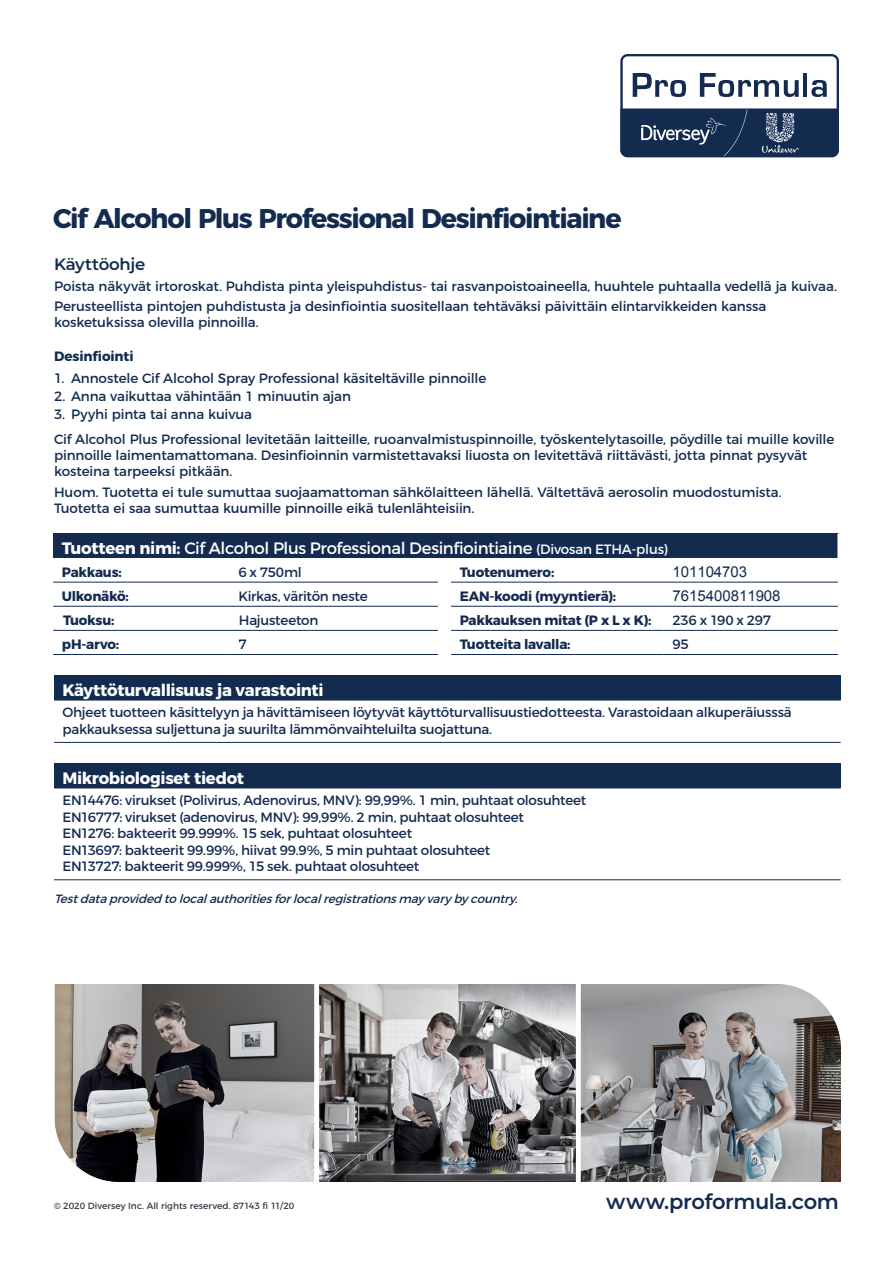
<style>
.page{position:relative;width:893px;height:1263px;background:#fff}
.page>*{position:absolute;margin:0;border:0;box-sizing:border-box;transform-origin:0 0}
.Main_Product_Head_Wh{font:700 27px "Montserrat";letter-spacing:-.05em;color:#142b50}
.t1{font:600 21px "Montserrat";letter-spacing:-.02em;color:#142b50}
.t2{font:16.5px "Montserrat";letter-spacing:-.025em;color:#fff}
.Table_Heads_Bold_Whi{font:700 16.5px "Montserrat";letter-spacing:-.02em;color:#fff}
.Subheads_Blue{font:600 16.5px "Montserrat";letter-spacing:-.015em;color:#142b50}
.t3{font:15px "Arial";color:#142b50}
.Text_Regular_No_Bull{font:13.5px/16.2px "Montserrat";letter-spacing:-.01em;color:#142b50}
.Table_Text_Black{font:13.5px/16.5px "Montserrat";letter-spacing:-.02em;color:#142b50}
.Text_Bullets{font:700 13.5px "Montserrat";letter-spacing:-.015em;color:#142b50}
.Text_Regular_No_Bull-2{font:13.5px "Montserrat";letter-spacing:-.03em;color:#142b50}
.Table_Text_Black-2{font:italic 12px "Montserrat";color:#142b50}
.t4{font:9px "Montserrat";letter-spacing:.005em;color:#2c3741}
.s1{font-weight:700}
.s2{font-size:13.5px}
</style>
<div class="page">
<img style="left:54px;top:984px;width:786px;height:197px">
<svg style="left:620px;top:54px;width:219px;height:103px"></svg>
<div style="left:54px;top:763px;width:787px;height:25px;background:#142b50"></div>
<hr style="left:54px;top:879px;width:787px;height:1px;background:#142b50">
<div style="left:53px;top:533px;width:785px;height:25px;background:#142b50"></div>
<hr style="left:53px;top:582px;width:177px;height:1px;background:#142b50">
<hr style="left:230px;top:582px;width:208px;height:1px;background:#142b50">
<hr style="left:53px;top:606px;width:177px;height:1px;background:#142b50">
<hr style="left:230px;top:606px;width:208px;height:1px;background:#142b50">
<hr style="left:451px;top:606px;width:213px;height:1px;background:#142b50">
<hr style="left:664px;top:606px;width:174px;height:1px;background:#142b50">
<hr style="left:53px;top:630px;width:177px;height:1px;background:#142b50">
<hr style="left:230px;top:630px;width:208px;height:1px;background:#142b50">
<hr style="left:451px;top:630px;width:213px;height:1px;background:#142b50">
<hr style="left:664px;top:630px;width:174px;height:1px;background:#142b50">
<hr style="left:53px;top:654px;width:177px;height:1px;background:#142b50">
<hr style="left:451px;top:654px;width:213px;height:1px;background:#142b50">
<hr style="left:664px;top:654px;width:174px;height:1px;background:#142b50">
<hr style="left:451px;top:582px;width:213px;height:1px;background:#142b50">
<hr style="left:664px;top:582px;width:174px;height:1px;background:#142b50">
<hr style="left:230px;top:654px;width:208px;height:1px;background:#142b50">
<div style="left:54px;top:676px;width:787px;height:24px;background:#142b50"></div>
<hr style="left:54px;top:675px;width:787px;height:1px;background:#142b50">
<hr style="left:54px;top:700px;width:787px;height:1px;background:#142b50">
<hr style="left:54px;top:742px;width:787px;height:1px;background:#142b50">
<p class="Main_Product_Head_Wh" style="left:53px;top:196px;width:570px">Cif Alcohol Plus Professional Desinfiointiaine</p>
<p class="Subheads_Blue" style="left:54px;top:253px;width:93px">Käyttöohje</p>
<p class="Text_Regular_No_Bull" style="left:54px;top:277px;width:784px">Poista näkyvät irtoroskat. Puhdista pinta yleispuhdistus- tai rasvanpoistoaineella, huuhtele puhtaalla vedellä ja kuivaa.</p>
<p class="Text_Regular_No_Bull" style="left:54px;top:297px;width:714px">Perusteellista pintojen puhdistusta ja desinfiointia suositellaan tehtäväksi päivittäin elintarvikkeiden kanssa kosketuksissa olevilla pinnoilla.</p>
<p class="Text_Bullets" style="left:54px;top:345px;width:81px">Desinfiointi</p>
<p class="Text_Regular_No_Bull" style="left:54px;top:369px;width:434px">1. Annostele Cif Alcohol Spray Professional käsiteltäville pinnoille</p>
<p class="Text_Regular_No_Bull" style="left:54px;top:387px;width:299px">2. Anna vaikuttaa vähintään 1 minuutin ajan</p>
<p class="Text_Regular_No_Bull" style="left:54px;top:405px;width:200px">3. Pyyhi pinta tai anna kuivua</p>
<p class="Text_Regular_No_Bull" style="left:54px;top:430px;width:782px">Cif Alcohol Plus Professional levitetään laitteille, ruoanvalmistuspinnoille, työskentelytasoille, pöydille tai muille koville pinnoille laimentamattomana. Desinfioinnin varmistettavaksi liuosta on levitettävä riittävästi, jotta pinnat pysyvät kosteina tarpeeksi pitkään.</p>
<p class="Text_Regular_No_Bull" style="left:54px;top:482px;width:729px">Huom. Tuotetta ei tule sumuttaa suojaamattoman sähkölaitteen lähellä. Vältettävä aerosolin muodostumista.<br>Tuotetta ei saa sumuttaa kuumille pinnoille eikä tulenlähteisiin.</p>
<p class="t2" style="left:62px;top:535px;width:607px"><span class="s1">Tuotteen nimi:</span> Cif Alcohol Plus Professional Desinfiointiaine <span class="s2">(Divosan ETHA-plus)</span></p>
<p class="Text_Bullets" style="left:62px;top:561px;width:61px">Pakkaus:</p>
<p class="Text_Regular_No_Bull" style="left:238px;top:563px;width:65px">6 x 750ml</p>
<p class="Text_Bullets" style="left:460px;top:561px;width:96px">Tuotenumero:</p>
<p class="t3" style="left:672px;top:563px;width:76px">101104703</p>
<p class="Text_Bullets" style="left:62px;top:585px;width:68px">Ulkonäkö:</p>
<p class="Text_Regular_No_Bull" style="left:238px;top:587px;width:131px">Kirkas, väritön neste</p>
<p class="Text_Bullets" style="left:460px;top:585px;width:158px">EAN-koodi (myyntierä):</p>
<p class="t3" style="left:673px;top:588px;width:110px">7615400811908</p>
<p class="Text_Bullets" style="left:63px;top:609px;width:53px">Tuoksu:</p>
<p class="Text_Regular_No_Bull" style="left:239px;top:611px;width:81px">Hajusteeton</p>
<p class="Text_Bullets" style="left:460px;top:609px;width:193px">Pakkauksen mitat (P x L x K):</p>
<p class="Text_Regular_No_Bull-2" style="left:672px;top:610px;width:100px">236 x 190 x 297</p>
<p class="Text_Bullets" style="left:62px;top:634px;width:59px">pH-arvo:</p>
<p class="Text_Regular_No_Bull" style="left:238px;top:635px;width:10px">7</p>
<p class="Text_Bullets" style="left:460px;top:634px;width:112px">Tuotteita lavalla:</p>
<p class="Text_Regular_No_Bull" style="left:672px;top:635px;width:18px">95</p>
<p class="Table_Heads_Bold_Whi" style="left:63px;top:676px;width:263px">Käyttöturvallisuus ja varastointi</p>
<p class="Table_Text_Black" style="left:63px;top:703px;width:731px">Ohjeet tuotteen käsittelyyn ja hävittämiseen löytyvät käyttöturvallisuustiedotteesta. Varastoidaan alkuperäiusssä pakkauksessa suljettuna ja suurilta lämmönvaihteluilta suojattuna.</p>
<p class="Table_Heads_Bold_Whi" style="left:63px;top:764px;width:183px">Mikrobiologiset tiedot</p>
<p class="Table_Text_Black" style="left:63px;top:791px;width:525px">EN14476: virukset (Polivirus, Adenovirus, MNV): 99,99%. 1 min, puhtaat olosuhteet</p>
<p class="Table_Text_Black" style="left:63px;top:808px;width:463px">EN16777: virukset (adenovirus, MNV): 99,99%. 2 min, puhtaat olosuhteet</p>
<p class="Table_Text_Black" style="left:63px;top:824px;width:351px">EN1276: bakteerit 99.999%. 15 sek, puhtaat olosuhteet</p>
<p class="Table_Text_Black" style="left:63px;top:841px;width:429px">EN13697: bakteerit 99.99%, hiivat 99.9%, 5 min puhtaat olosuhteet</p>
<p class="Table_Text_Black" style="left:63px;top:857px;width:358px">EN13727: bakteerit 99.999%, 15 sek. puhtaat olosuhteet</p>
<p class="Table_Text_Black-2" style="left:54px;top:889px;width:469px">Testdataprovidedtolocalauthoritiesforlocalregistrationsmayvarybycountry.</p>
<p class="t4" style="left:54px;top:1198px;width:242px">© 2020 Diversey Inc. All rights reserved. 87143 fi 11/20</p>
<h2 class="t1" style="left:606px;top:1186px;width:234px">www.proformula.com</h2>
</div>
